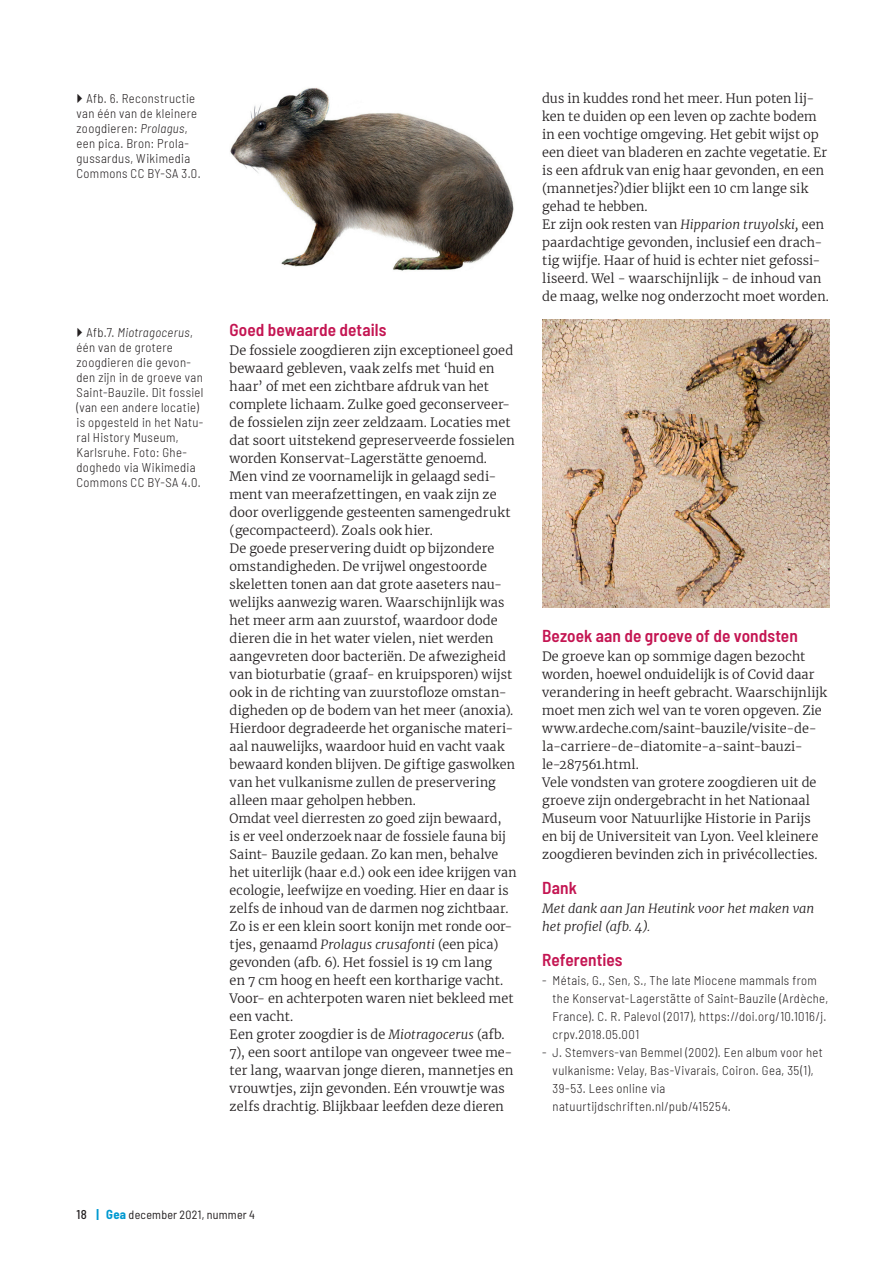
<style>
.page{position:relative;width:893px;height:1263px;background:#fff}
.page>*{position:absolute;margin:0;border:0;box-sizing:border-box;transform-origin:0 0}
.t1{font:600 semi-condensed 17.25px "Barlow";letter-spacing:.005em;color:#c41552}
.t2{font:300 12.75px/18px "Merriweather";letter-spacing:.01em;color:#231f20}
.t3{font:300 semi-condensed 12.75px/15px "Barlow";letter-spacing:.03em;color:#231f20}
.t4{font:italic 300 12.75px/18px "Merriweather";color:#231f20}
.t5{font:semi-condensed 12px "Barlow";letter-spacing:.02em;color:#231f20}
.s1{font-style:italic}
.s2{font-weight:500;font-size:12.75px}
.s3{font-weight:700;font-size:12.75px;color:#0099d1}
</style>
<div class="page">
<img style="left:542px;top:319px;width:287px;height:288px">
<img style="left:230px;top:88px;width:284px;height:183px">
<p class="t3" style="left:77px;top:90px;width:126px;text-indent:10px">Afb. 6. Reconstructie van één van de kleinere zoogdieren: <span class="s1">Prolagus</span>, een pica. Bron: Prola&shy;gussardus, Wikimedia<br>Commons CC BY-SA 3.0.</p>
<p class="t3" style="left:77px;top:324px;width:128px;text-indent:10px">Afb.7. <span class="s1">Miotragocerus</span>, één van de grotere zoogdieren die gevon&shy;den zijn in de groeve van<br>Saint-Bauzile. Dit fossiel (van een andere locatie) is opgesteld in het Natu&shy;ral History Museum,<br>Karlsruhe. Foto: Ghe&shy;doghedo via Wikimedia<br>Commons CC BY-SA 4.0.</p>
<h1 class="t1" style="left:230px;top:317px;width:158px">Goed bewaarde details</h1>
<p class="t2" style="left:230px;top:341px;width:288px">De fossiele zoogdieren zijn exceptioneel goed bewaard gebleven, vaak zelfs met ‘huid en haar’ of met een zichtbare afdruk van het complete lichaam. Zulke goed geconserveer&shy;de fossielen zijn zeer zeldzaam. Locaties met dat soort uitstekend gepreserveerde fossielen worden Konservat-Lagerstätte genoemd.<br>Men vind ze voornamelijk in gelaagd sedi&shy;ment van meerafzettingen, en vaak zijn ze door overliggende gesteenten samengedrukt (gecompacteerd). Zoals ook hier.<br>De goede preservering duidt op bijzondere omstandigheden. De vrijwel ongestoorde skeletten tonen aan dat grote aaseters nau&shy;welijks aanwezig waren. Waarschijnlijk was het meer arm aan zuurstof, waardoor dode dieren die in het water vielen, niet werden aangevreten door bacteriën. De afwezigheid van bioturbatie (graaf- en kruipsporen) wijst ook in de richting van zuurstofloze omstan&shy;digheden op de bodem van het meer (anoxia).<br>Hierdoor degradeerde het organische materi&shy;aal nauwelijks, waardoor huid en vacht vaak bewaard konden blijven. De giftige gaswolken van het vulkanisme zullen de preservering alleen maar geholpen hebben.<br>Omdat veel dierresten zo goed zijn bewaard,<br>is er veel onderzoek naar de fossiele fauna bij Saint- Bauzile gedaan. Zo kan men, behalve het uiterlijk (haar e.d.) ook een idee krijgen van ecologie, leefwijze en voeding. Hier en daar is zelfs de inhoud van de darmen nog zichtbaar.<br>Zo is er een klein soort konijn met ronde oor&shy;tjes, genaamd <span class="s1">Prolagus crusafonti</span> (een pica) gevonden (afb. 6). Het fossiel is 19 cm lang<br>en 7 cm hoog en heeft een kortharige vacht.<br>Voor- en achterpoten waren niet bekleed met een vacht.<br>Een groter zoogdier is de <span class="s1">Miotragocerus</span> (afb.<br>7), een soort antilope van ongeveer twee me&shy;ter lang, waarvan jonge dieren, mannetjes en vrouwtjes, zijn gevonden. Eén vrouwtje was zelfs drachtig. Blijkbaar leefden deze dieren</p>
<p class="t2" style="left:542px;top:89px;width:288px">dus in kuddes rond het meer. Hun poten lij&shy;ken te duiden op een leven op zachte bodem in een vochtige omgeving. Het gebit wijst op een dieet van bladeren en zachte vegetatie. Er is een afdruk van enig haar gevonden, en een (mannetjes?)dier blijkt een 10 cm lange sik gehad te hebben.<br>Er zijn ook resten van <span class="s1">Hipparion truyolski,</span> een paardachtige gevonden, inclusief een drach&shy;tig wijfje. Haar of huid is echter niet gefossi&shy;liseerd. Wel - waarschijnlijk - de inhoud van de maag, welke nog onderzocht moet worden.</p>
<h1 class="t1" style="left:542px;top:623px;width:257px">Bezoek aan de groeve of de vondsten</h1>
<p class="t2" style="left:542px;top:647px;width:286px">De groeve kan op sommige dagen bezocht worden, hoewel onduidelijk is of Covid daar verandering in heeft gebracht. Waarschijnlijk moet men zich wel van te voren opgeven. Zie www.ardeche.com/saint-bauzile/visite-de&shy;la-carriere-de-diatomite-a-saint-bauzi&shy;le-287561.html.<br>Vele vondsten van grotere zoogdieren uit de groeve zijn ondergebracht in het Nationaal Museum voor Natuurlijke Historie in Parijs en bij de Universiteit van Lyon. Veel kleinere zoogdieren bevinden zich in privécollecties.</p>
<h1 class="t1" style="left:542px;top:875px;width:36px">Dank</h1>
<p class="t4" style="left:542px;top:899px;width:274px">Met dank aan Jan Heutink voor het maken van het profiel (afb. 4).</p>
<h1 class="t1" style="left:542px;top:947px;width:82px">Referenties</h1>
<p class="t3" style="left:553px;top:971px;width:277px;line-height:18px;text-indent:-10px">- Métais, G., Sen, S., The late Miocene mammals from the Konservat-Lagerstätte of Saint-Bauzile (Ardèche, France). C. R. Palevol (2017), https://doi.org/10.1016/j. crpv.2018.05.001</p>
<p class="t3" style="left:553px;top:1043px;width:272px;line-height:18px;text-indent:-10px">- J. Stemvers-van Bemmel (2002). Een album voor het vulkanisme: Velay, Bas-Vivarais, Coiron. Gea, 35(1), 39-53. Lees online via natuurtijdschriften.nl/pub/415254.</p>
<p class="t5" style="left:77px;top:1206px;width:180px"><span class="s2">18</span> <span class="s3">| Gea</span> december 2021, nummer 4</p>
</div>
